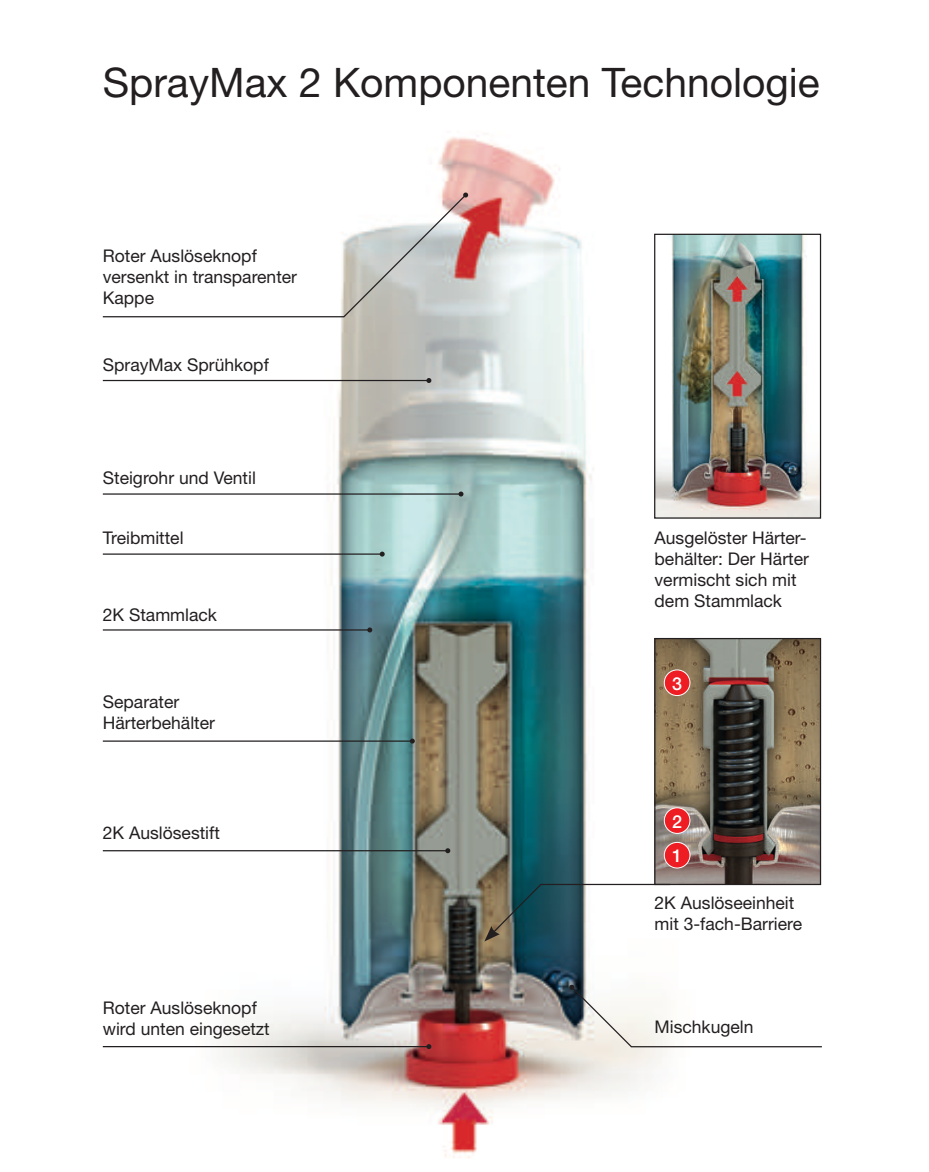
<style>
.page{position:relative;width:929px;height:1172px;background:#fff}
.page>*{position:absolute;margin:0;border:0;box-sizing:border-box;transform-origin:0 0}
.t1{font:40.75px "Helvetica Neue";color:#231f20}
.t2{font:500 17.75px "Helvetica Neue CE";color:#fff}
.t3{font:17.5px/21px "Helvetica Neue";color:#231f20}
</style>
<div class="page">
<img style="left:139px;top:135px;width:648px;height:1023px">
<img style="left:656px;top:639px;width:163px;height:243px">
<div style="left:654px;top:637px;width:167px;height:247px;border:1px solid #231f20"></div>
<img style="left:656px;top:236px;width:163px;height:280px">
<div style="left:654px;top:234px;width:167px;height:284px;border:1px solid #231f20"></div>
<div style="left:664px;top:842px;width:25px;height:25px;background:#ee1d23;border-radius:50%"></div>
<div style="left:663px;top:841px;width:27px;height:27px;border:1px solid #fff;border-radius:50%"></div>
<div style="left:664px;top:807px;width:25px;height:26px;background:#ee1d23;border-radius:50%"></div>
<div style="left:663px;top:807px;width:27px;height:26px;border:1px solid #fff;border-radius:50%"></div>
<div style="left:664px;top:669px;width:25px;height:26px;background:#ee1d23;border-radius:50%"></div>
<div style="left:663px;top:669px;width:27px;height:26px;border:1px solid #fff;border-radius:50%"></div>
<hr style="left:103px;top:380px;width:326px;height:1px;background:#231f20">
<svg style="left:426px;top:378px;width:5px;height:5px"></svg>
<svg style="left:102px;top:193px;width:365px;height:125px"></svg>
<svg style="left:463px;top:192px;width:5px;height:6px"></svg>
<hr style="left:103px;top:1045px;width:326px;height:1px;background:#231f20">
<svg style="left:426px;top:1043px;width:5px;height:5px"></svg>
<hr style="left:103px;top:493px;width:358px;height:1px;background:#231f20">
<svg style="left:458px;top:491px;width:5px;height:5px"></svg>
<hr style="left:103px;top:553px;width:279px;height:1px;background:#231f20">
<svg style="left:379px;top:551px;width:5px;height:5px"></svg>
<hr style="left:103px;top:629px;width:267px;height:1px;background:#231f20">
<svg style="left:367px;top:627px;width:5px;height:5px"></svg>
<hr style="left:103px;top:740px;width:309px;height:1px;background:#231f20">
<svg style="left:410px;top:738px;width:5px;height:5px"></svg>
<hr style="left:103px;top:849px;width:345px;height:2px;background:#231f20">
<svg style="left:445px;top:848px;width:5px;height:5px"></svg>
<svg style="left:569px;top:984px;width:253px;height:63px"></svg>
<svg style="left:484px;top:883px;width:187px;height:58px"></svg>
<h1 class="t1" style="left:103px;top:58px;width:718px">SprayMax 2 Komponenten Technologie</h1>
<p class="t3" style="left:103px;top:245px;width:196px">Roter Auslöseknopf versenkt in transparenter<br>Kappe</p>
<p class="t3" style="left:103px;top:353px;width:167px">SprayMax Sprühkopf</p>
<p class="t3" style="left:103px;top:466px;width:155px">Steigrohr und Ventil</p>
<p class="t3" style="left:103px;top:527px;width:82px">Treibmittel</p>
<p class="t3" style="left:103px;top:604px;width:116px">2K Stammlack</p>
<p class="t3" style="left:103px;top:690px;width:114px">Separater<br>Härterbehälter</p>
<p class="t3" style="left:103px;top:821px;width:119px">2K Auslösestift</p>
<p class="t3" style="left:103px;top:996px;width:168px">Roter Auslöseknopf wird unten eingesetzt</p>
<p class="t3" style="left:654px;top:527px;width:156px">Ausgelöster Härter&shy;behälter: Der Härter vermischt sich mit dem Stammlack</p>
<p class="t2" style="left:672px;top:672px;width:11px">3</p>
<p class="t2" style="left:672px;top:810px;width:11px">2</p>
<p class="t2" style="left:672px;top:844px;width:11px">1</p>
<p class="t3" style="left:654px;top:891px;width:149px">2K Auslöseeinheit mit 3-fach-Barriere</p>
<p class="t3" style="left:654px;top:1016px;width:100px">Mischkugeln</p>
</div>
